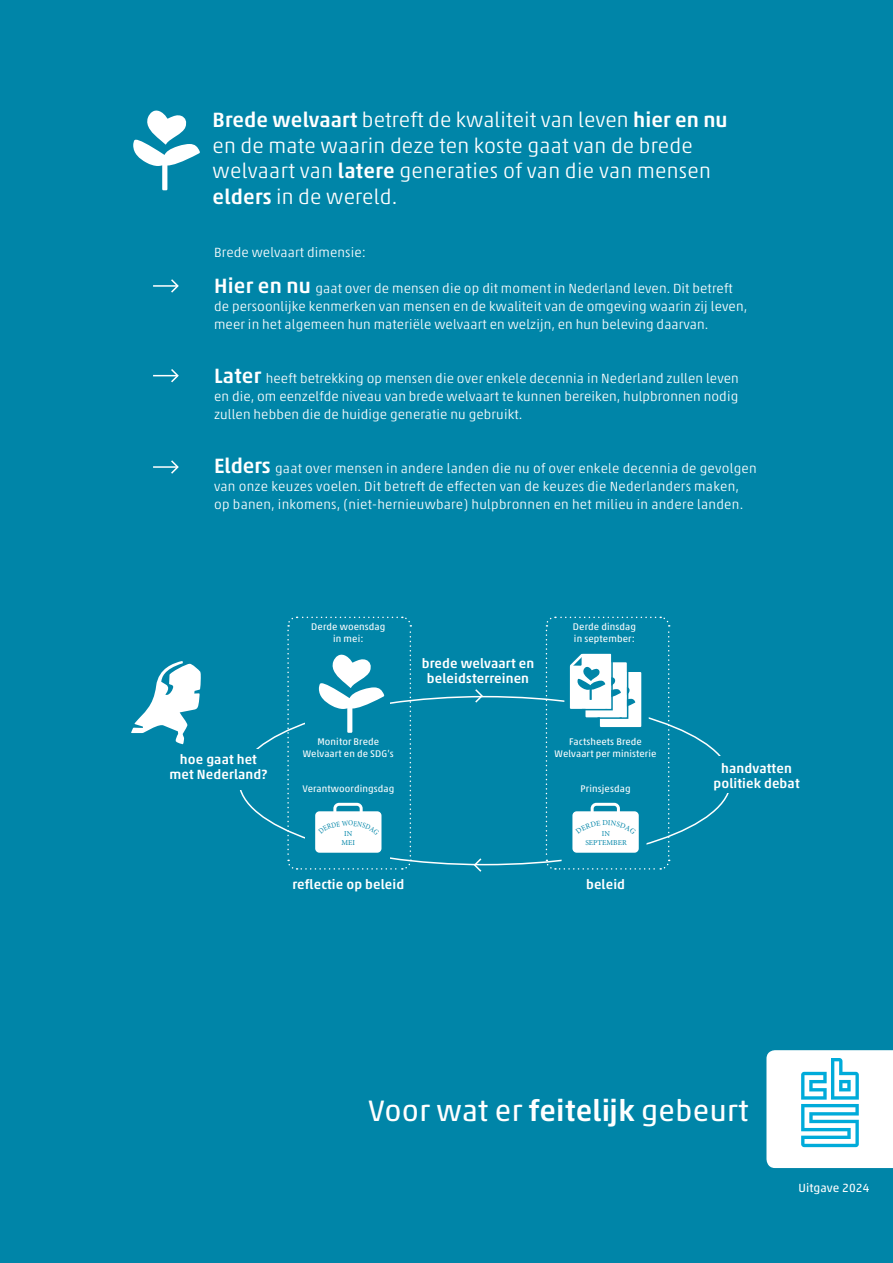
<style>
.page{position:relative;width:893px;height:1263px;background:#0085a8}
.page>*{position:absolute;margin:0;border:0;box-sizing:border-box;transform-origin:0 0}
.t1{font:30px "Akko Pro";letter-spacing:.01em;color:#fff}
.t2{font:300 21px/25.5px "Akko Pro";letter-spacing:.01em;color:#fff}
.t3{font:300 13.5px/18px "Akko Pro";letter-spacing:.01em;color:#fff}
.t4{font:500 13.5px/15px "Akko Pro";letter-spacing:.01em;color:#fff;text-align:center}
.t5{font:12px "Akko Pro";letter-spacing:.01em;color:#fff}
.t6{font:9.75px/12px "Akko Pro";letter-spacing:.01em;color:#fff;text-align:center}
.t7{font:7.5px/9px "Minion Pro";letter-spacing:.01em;color:#0085a8;text-align:center}
.s1{font-weight:500}
.s2{font-weight:500;font-size:21px}
</style>
<div class="page">
<svg style="left:766px;top:1050px;width:127px;height:118px"></svg>
<hr style="left:153px;top:285px;width:24px;height:2px;background:#fff">
<svg style="left:169px;top:279px;width:10px;height:14px"></svg>
<svg style="left:153px;top:369px;width:26px;height:14px"></svg>
<hr style="left:153px;top:466px;width:24px;height:2px;background:#fff">
<svg style="left:169px;top:460px;width:10px;height:14px"></svg>
<svg style="left:474px;top:689px;width:10px;height:14px"></svg>
<svg style="left:131px;top:661px;width:70px;height:83px"></svg>
<svg style="left:473px;top:858px;width:10px;height:14px"></svg>
<svg style="left:133px;top:110px;width:67px;height:80px"></svg>
<svg style="left:545px;top:616px;width:125px;height:254px"></svg>
<svg style="left:287px;top:616px;width:125px;height:254px"></svg>
<h2 class="t2" style="left:213px;top:107px;width:517px"><span class="s1">Brede welvaart</span> betreft de kwaliteit van leven <span class="s1">hier en nu </span>en de mate waarin deze ten koste gaat van de brede welvaart van <span class="s1">latere</span> generaties of van die van mensen <span class="s1">elders</span> in de wereld.</h2>
<p class="t3" style="left:214px;top:243px;width:153px">Brede welvaart dimensie:</p>
<p class="t3" style="left:214px;top:279px;width:535px"><span class="s2">Hier en nu</span> gaat over de mensen die op dit moment in Nederland leven. Dit betreft de persoonlijke kenmerken van mensen en de kwaliteit van de omgeving waarin zij leven, meer in het algemeen hun materiële welvaart en welzijn, en hun beleving daarvan.</p>
<p class="t3" style="left:214px;top:369px;width:526px;text-align:justify"><span class="s2">Later</span> heeft betrekking op mensen die over enkele decennia in Nederland zullen leven en die, om eenzelfde niveau van brede welvaart te kunnen bereiken, hulpbronnen nodig zullen hebben die de huidige generatie nu gebruikt.</p>
<p class="t3" style="left:214px;top:459px;width:544px"><span class="s2">Elders</span> gaat over mensen in andere landen die nu of over enkele decennia de gevolgen van onze keuzes voelen. Dit betreft de effecten van de keuzes die Nederlanders maken, op banen, inkomens, (niet-hernieuwbare) hulpbronnen en het milieu in andere landen.</p>
<p class="t6" style="left:311px;top:621px;width:76px">Derde woensdag in mei:</p>
<p class="t6" style="left:573px;top:621px;width:65px;text-align:left">Derde dinsdag in september:</p>
<p class="t4" style="left:170px;top:752px;width:99px">hoe gaat het met Nederland?</p>
<p class="t4" style="left:422px;top:655px;width:114px">brede welvaart en beleidsterreinen</p>
<p class="t6" style="left:555px;top:735px;width:104px">Factsheets Brede<br>Welvaart per ministerie</p>
<p class="t6" style="left:303px;top:735px;width:93px">Monitor Brede<br>Welvaart en de SDG’s</p>
<p class="t6" style="left:302px;top:783px;width:93px">Verantwoordingsdag</p>
<p class="t6" style="left:581px;top:783px;width:52px">Prinsjesdag</p>
<p class="t7" style="left:341px;top:829px;width:15px">IN<br>MEI</p>
<p class="t7" style="left:585px;top:829px;width:43px">IN<br>SEPTEMBER</p>
<p class="t4" style="left:292px;top:876px;width:113px">reflectie op beleid</p>
<p class="t4" style="left:586px;top:876px;width:41px">beleid</p>
<p class="t4" style="left:713px;top:760px;width:88px">handvatten politiek debat</p>
<h1 class="t1" style="left:368px;top:1092px;width:382px">Voor wat er <span class="s1">feitelĳk</span> gebeurt</h1>
<p class="t5" style="left:798px;top:1181px;width:73px">Uitgave 2024</p>
</div>
